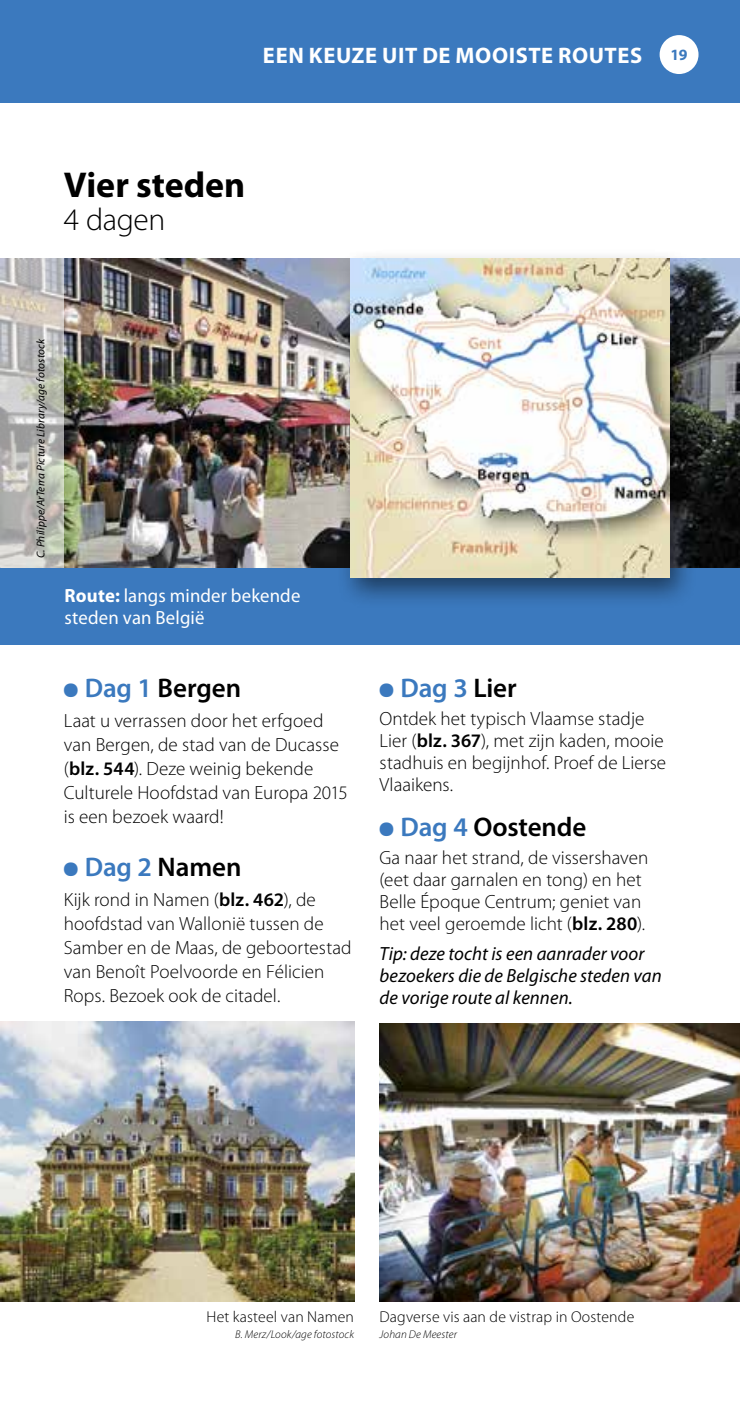
<style>
.page{position:relative;width:740px;height:1404px;background:#fff}
.page>*{position:absolute;margin:0;border:0;box-sizing:border-box;transform-origin:0 0}
.t1{font:700 36px "Myriad Pro";color:#000}
.t2{font:300 31.5px "Myriad Pro";letter-spacing:-.01em;color:#000}
.t3{font:600 27px "Myriad Pro";letter-spacing:-.005em;color:#000}
.t4{font:600 27px "Myriad Pro";letter-spacing:-.005em;color:#3b79be}
.t5{font:700 22.5px "Myriad Pro";letter-spacing:.025em;color:#fff}
.t6{font:300 19.12px/23.8px "Myriad Pro";letter-spacing:.005em;color:#000}
.t7{font:italic 19.12px/21.8px "Myriad Pro";letter-spacing:.005em;color:#000}
.t8{font:19.12px/21.8px "Myriad Pro";letter-spacing:.01em;color:#fff}
.t9{font:300 15.75px "Myriad Pro";letter-spacing:.01em;color:#000}
.t10{font:700 15.75px "Myriad Pro";color:#3b79be}
.t11{font:italic 11.25px "Myriad Pro";letter-spacing:.01em;color:#000}
.t12{font:italic 300 11.25px "Myriad Pro";letter-spacing:.01em;color:#000}
.s1{font-weight:700}
.s2{font-family:"Michelin";font-weight:400;color:#3b79be}
.s3{color:#3b79be}
.s4{font-weight:600}
.s5{font-family:"Michelin";font-weight:400}
.s6{color:#000}
</style>
<div class="page">
<hr style="left:0;top:568px;width:1px;height:76px;background:#3b79be">
<img style="left:64px;top:258px;width:676px;height:310px">
<svg style="left:0;top:258px;width:64px;height:310px;background:#bebdb9"></svg>
<div style="left:1px;top:568px;width:739px;height:76px;background:#3b79be"></div>
<div style="left:0;top:0;width:740px;height:102px;background:#3b79be"></div>
<div style="left:659px;top:35px;width:39px;height:39px;background:#fff;border-radius:50%"></div>
<div style="left:336px;top:248px;width:361px;height:361px;background:#000;opacity:.5"></div>
<img style="left:351px;top:258px;width:319px;height:319px">
<img style="left:0;top:1021px;width:354px;height:280px">
<img style="left:379px;top:1023px;width:361px;height:278px">
<p class="t5" style="left:263px;top:40px;width:381px">EEN KEUZE UIT DE MOOISTE ROUTES</p>
<p class="t10" style="left:670px;top:44px;width:19px">19</p>
<h1 class="t1" style="left:64px;top:161px;width:183px">Vier steden</h1>
<h2 class="t2" style="left:64px;top:202px;width:103px">4 dagen</h2>
<p class="t11" style="left:34px;top:558px;width:221px;rotate:-90deg">C. Philippe/ArTerra Picture Library/age fotostock</p>
<p class="t8" style="left:65px;top:584px;width:237px"><span class="s1">Route:</span> langs minder bekende steden van België</p>
<h3 class="t3" style="left:64px;top:670px;width:179px"><span class="s2">å</span> <span class="s3">Dag 1</span> Bergen</h3>
<p class="t6" style="left:64px;top:709px;width:285px">Laat u verrassen door het erfgoed van Bergen, de stad van de Ducasse (<span class="s4">blz. 544</span>). Deze weinig bekende<br>Culturele Hoofdstad van Europa 2015 is een bezoek waard!</p>
<h3 class="t3" style="left:64px;top:849px;width:179px"><span class="s2">å</span> <span class="s3">Dag 2</span> Namen</h3>
<p class="t6" style="left:64px;top:888px;width:289px">Kijk rond in Namen (<span class="s4">blz. 462</span>), de hoofdstad van Wallonië tussen de<br>Samber en de Maas, de geboortestad van Benoît Poelvoorde en Félicien<br>Rops. Bezoek ook de citadel.</p>
<h3 class="t4" style="left:379px;top:670px;width:139px"><span class="s5">å</span> Dag 3 <span class="s6">Lier</span></h3>
<p class="t6" style="left:379px;top:708px;width:288px;line-height:21.8px">Ontdek het typisch Vlaamse stadje<br>Lier (<span class="s4">blz. 367</span>), met zijn kaden, mooie stadhuis en begijnhof. Proef de Lierse<br>Vlaaikens.</p>
<h3 class="t3" style="left:379px;top:809px;width:208px"><span class="s2">å</span> <span class="s3">Dag 4</span> Oostende</h3>
<p class="t6" style="left:379px;top:847px;width:270px;line-height:21.8px">Ga naar het strand, de vissershaven (eet daar garnalen en tong) en het Belle Époque Centrum; geniet van het veel geroemde licht (<span class="s4">blz. 280</span>).</p>
<p class="t7" style="left:379px;top:942px;width:284px">Tip: deze tocht is een aanrader voor bezoekers die de Belgische steden van de vorige route al kennen.</p>
<p class="t9" style="left:206px;top:1307px;width:149px">Het kasteel van Namen</p>
<p class="t12" style="left:235px;top:1327px;width:120px">B. Merz/Look/age fotostock</p>
<p class="t9" style="left:379px;top:1307px;width:256px">Dagverse vis aan de vistrap in Oostende</p>
<p class="t12" style="left:379px;top:1327px;width:79px">Johan De Meester</p>
</div>
